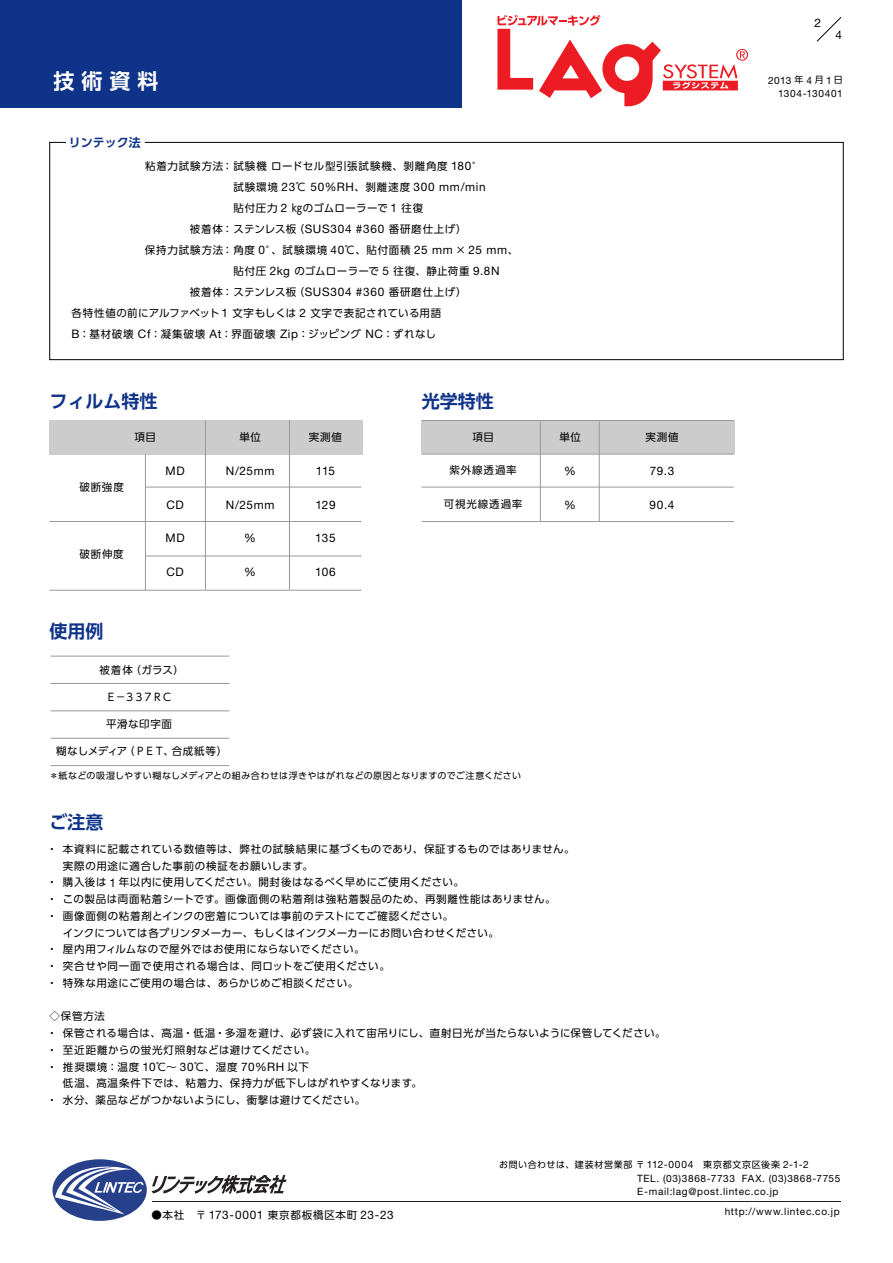
<style>
.page{position:relative;width:893px;height:1263px;background:#fff}
.page>*{position:absolute;margin:0;border:0;box-sizing:border-box;transform-origin:0 0}
.t1{font:700 21px "UD Shin Go Pro De";color:#fff}
.t2{font:700 18px "UD Shin Go Pro De";color:#0f3388}
.t3{font:700 12px "UD Shin Go Pro De";color:#0f3388}
.t4{font:11.7px "Helvetica Neue LT Std";letter-spacing:.055em;color:#000}
.t5{font:10.5px "UD Shin Go Pro";letter-spacing:.045em;color:#000}
.t6{font:10.5px "UD Shin Go Pro";letter-spacing:.08em;color:#000}
.t7{font:10.5px "UD Shin Go Pro";letter-spacing:.015em;color:#000}
.t8{font:10.5px "UD Shin Go Pro";letter-spacing:.065em;color:#000}
.t9{font:10.5px "UD Shin Go Pro";letter-spacing:.07em;color:#000}
.t10{font:10.5px "UD Shin Go Pro";letter-spacing:.075em;color:#000}
.t11{font:10.5px "UD Shin Go Pro";letter-spacing:-.025em;color:#000}
.t12{font:10.5px "UD Shin Go Pro";letter-spacing:.085em;color:#000}
.t13{font:10.05px/13.5px "Helvetica Neue LT Std";letter-spacing:.065em;color:#000;text-align:right}
.t14{font:9px "UD Shin Go Pro";letter-spacing:.045em;color:#000}
.t15{font:9px "UD Shin Go Pro";letter-spacing:.075em;color:#000}
.s1{font-family:"UD Shin Go Pro";font-size:9px}
.s2{font-family:"Helvetica Neue LT Std";font-size:11.7px}
.s3{font-family:"UD Shin Go Pro";font-size:10.5px}
.s4{font-family:"Helvetica Neue LT Std";font-size:10.05px}
</style>
<div class="page">
<div style="left:0;top:0;width:461px;height:107px;background:#0f3388"></div>
<svg style="left:497px;top:15px;width:251px;height:92px"></svg>
<svg style="left:816px;top:17px;width:26px;height:25px"></svg>
<svg style="left:151px;top:1175px;width:136px;height:19px"></svg>
<div style="left:52px;top:1159px;width:95px;height:62px;background:#26408c;border-radius:50%"></div>
<svg style="left:55px;top:1163px;width:89px;height:51px"></svg>
<hr style="left:152px;top:1201px;width:688px;height:1px;background:#241f21">
<svg style="left:49px;top:142px;width:795px;height:218px"></svg>
<hr style="left:50px;top:683px;width:179px;height:1px;background:#999">
<hr style="left:50px;top:656px;width:179px;height:1px;background:#999">
<hr style="left:50px;top:711px;width:179px;height:1px;background:#999">
<hr style="left:50px;top:738px;width:179px;height:1px;background:#999">
<hr style="left:50px;top:765px;width:179px;height:1px;background:#999">
<div style="left:49px;top:420px;width:314px;height:34px;background:#ccc"></div>
<hr style="left:145px;top:487px;width:216px;height:1px;background:#999">
<hr style="left:205px;top:420px;width:1px;height:170px;background:#999">
<hr style="left:145px;top:454px;width:1px;height:136px;background:#999">
<hr style="left:289px;top:420px;width:1px;height:170px;background:#999">
<hr style="left:49px;top:521px;width:312px;height:1px;background:#999">
<hr style="left:145px;top:556px;width:216px;height:1px;background:#999">
<hr style="left:49px;top:590px;width:312px;height:1px;background:#999">
<div style="left:422px;top:420px;width:313px;height:34px;background:#ccc"></div>
<hr style="left:422px;top:487px;width:312px;height:1px;background:#999">
<hr style="left:422px;top:454px;width:312px;height:1px;background:#999">
<hr style="left:540px;top:421px;width:1px;height:100px;background:#999">
<hr style="left:599px;top:421px;width:1px;height:100px;background:#999">
<hr style="left:422px;top:521px;width:312px;height:1px;background:#999">
<hr style="left:422px;top:420px;width:312px;height:1px;background:#999">
<p class="t4" style="left:814px;top:16px;width:8px">2</p>
<p class="t4" style="left:835px;top:28px;width:8px">4</p>
<h1 class="t1" style="left:54px;top:64px;width:106px">技 術 資 料</h1>
<p class="t13" style="left:768px;top:73px;width:76px">2013<span class="s1">年</span>4<span class="s1">月</span>1<span class="s1">日<br></span>1304-130401</p>
<p class="t3" style="left:69px;top:133px;width:73px">リンテック法</p>
<p class="t9" style="left:145px;top:157px;width:339px">粘着力試験方法：試験機ロードセル型引張試験機、剝離角度 <span class="s2">180</span>°</p>
<p class="t4" style="left:233px;top:180px;width:254px"><span class="s3">試験環境</span> 23<span class="s3">℃</span> 50%RH<span class="s3">、剝離速度</span> 300 mm/min</p>
<p class="t5" style="left:233px;top:199px;width:191px">貼付圧力 <span class="s2">2</span> ㎏のゴムローラーで <span class="s2">1</span> 往復</p>
<p class="t5" style="left:190px;top:220px;width:278px">被着体：ステンレス板（<span class="s2">SUS304 #360</span> 番研磨仕上げ）</p>
<p class="t6" style="left:145px;top:241px;width:375px">保持力試験方法：角度 <span class="s2">0</span>°、試験環境 <span class="s2">40</span>℃、貼付面積 <span class="s2">25 mm</span> × <span class="s2">25 mm</span>、</p>
<p class="t5" style="left:233px;top:262px;width:268px">貼付圧 <span class="s2">2kg</span> のゴムローラーで <span class="s2">5</span> 往復、静止荷重 <span class="s2">9.8N</span></p>
<p class="t5" style="left:190px;top:283px;width:278px">被着体：ステンレス板（<span class="s2">SUS304 #360</span> 番研磨仕上げ）</p>
<p class="t5" style="left:71px;top:304px;width:371px">各特性値の前にアルファベット <span class="s2">1</span> 文字もしくは <span class="s2">2</span> 文字で表記されている用語</p>
<p class="t8" style="left:71px;top:325px;width:366px"><span class="s2">B</span>：基材破壊 <span class="s2">Cf</span>：凝集破壊 <span class="s2">At</span>：界面破壊 <span class="s2">Zip</span>：ジッピング <span class="s2">NC</span>：ずれなし</p>
<h2 class="t2" style="left:49px;top:386px;width:109px">フィルム特性</h2>
<p class="t5" style="left:79px;top:478px;width:46px">破断強度</p>
<p class="t5" style="left:80px;top:546px;width:46px">破断伸度</p>
<p class="t5" style="left:134px;top:428px;width:23px">項目</p>
<p class="t5" style="left:239px;top:428px;width:23px">単位</p>
<p class="t5" style="left:309px;top:428px;width:35px">実測値</p>
<p class="t4" style="left:166px;top:464px;width:21px">MD</p>
<p class="t4" style="left:226px;top:464px;width:50px">N/25mm</p>
<p class="t4" style="left:316px;top:464px;width:21px">115</p>
<p class="t4" style="left:166px;top:497px;width:19px">CD</p>
<p class="t4" style="left:226px;top:497px;width:50px">N/25mm</p>
<p class="t4" style="left:315px;top:497px;width:22px">129</p>
<p class="t4" style="left:166px;top:531px;width:21px">MD</p>
<p class="t4" style="left:244px;top:531px;width:13px">%</p>
<p class="t4" style="left:315px;top:531px;width:22px">135</p>
<p class="t4" style="left:166px;top:565px;width:19px">CD</p>
<p class="t4" style="left:244px;top:565px;width:13px">%</p>
<p class="t4" style="left:315px;top:565px;width:22px">106</p>
<h2 class="t2" style="left:49px;top:616px;width:55px">使用例</h2>
<p class="t5" style="left:99px;top:661px;width:86px">被着体（ガラス）</p>
<p class="t5" style="left:106px;top:688px;width:68px">Ｅ－３３７ＲＣ</p>
<p class="t5" style="left:106px;top:715px;width:67px">平滑な印字面</p>
<p class="t11" style="left:56px;top:742px;width:173px">糊なしメディア（ＰＥＴ、合成紙等）</p>
<h2 class="t2" style="left:422px;top:386px;width:73px">光学特性</h2>
<p class="t5" style="left:472px;top:428px;width:23px">項目</p>
<p class="t5" style="left:559px;top:428px;width:23px">単位</p>
<p class="t5" style="left:645px;top:428px;width:35px">実測値</p>
<p class="t5" style="left:450px;top:462px;width:69px">紫外線透過率</p>
<p class="t4" style="left:564px;top:464px;width:13px">%</p>
<p class="t4" style="left:650px;top:464px;width:26px">79.3</p>
<p class="t12" style="left:444px;top:496px;width:80px">可視光線透過率</p>
<p class="t4" style="left:564px;top:497px;width:13px">%</p>
<p class="t4" style="left:650px;top:497px;width:26px">90.4</p>
<p class="t14" style="left:50px;top:768px;width:473px">＊紙などの吸湿しやすい糊なしメディアとの組み合わせは浮きやはがれなどの原因となりますのでご注意ください</p>
<h2 class="t2" style="left:49px;top:808px;width:55px">ご注意</h2>
<p class="t5" style="left:47px;top:840px;width:529px">・本資料に記載されている数値等は、弊社の試験結果に基づくものであり、保証するものではありません。</p>
<p class="t5" style="left:63px;top:857px;width:251px">実際の用途に適合した事前の検証をお願いします。</p>
<p class="t5" style="left:47px;top:874px;width:419px">・購入後は <span class="s2">1</span> 年以内に使用してください。開封後はなるべく早めにご使用ください。</p>
<p class="t5" style="left:47px;top:890px;width:510px">・この製品は両面粘着シートです。画像面側の粘着剤は強粘着製品のため、再剝離性能はありません。</p>
<p class="t5" style="left:47px;top:907px;width:408px">・画像面側の粘着剤とインクの密着については事前のテストにてご確認ください。</p>
<p class="t7" style="left:63px;top:924px;width:438px">インクについては各プリンタメーカー、もしくはインクメーカーにお問い合わせください。</p>
<p class="t5" style="left:47px;top:941px;width:319px">・屋内用フィルムなので屋外ではお使用にならないでください。</p>
<p class="t5" style="left:47px;top:957px;width:345px">・突合せや同一面で使用される場合は、同ロットをご使用ください。</p>
<p class="t5" style="left:47px;top:974px;width:313px">・特殊な用途にご使用の場合は、あらかじめご相談ください。</p>
<p class="t5" style="left:49px;top:1008px;width:57px">◇保管方法</p>
<p class="t5" style="left:47px;top:1024px;width:620px">・保管される場合は、高温・低温・多湿を避け、必ず袋に入れて宙吊りにし、直射日光が当たらないように保管してください。</p>
<p class="t5" style="left:47px;top:1041px;width:270px">・至近距離からの蛍光灯照射などは避けてください。</p>
<p class="t6" style="left:47px;top:1058px;width:264px">・推奨環境：温度 <span class="s2">10</span>℃～ <span class="s2">30</span>℃、湿度 <span class="s2">70%RH</span> 以下</p>
<p class="t5" style="left:63px;top:1075px;width:360px">低温、高温条件下では、粘着力、保持力が低下しはがれやすくなります。</p>
<p class="t5" style="left:47px;top:1091px;width:320px">・水分、薬品などがつかないようにし、衝撃は避けてください。</p>
<p class="t10" style="left:151px;top:1206px;width:244px">●本社　〒 <span class="s2">173-0001</span> 東京都板橋区本町 <span class="s2">23-23</span></p>
<p class="t15" style="left:499px;top:1157px;width:311px">お問い合わせは、建装材営業部〒 <span class="s4">112-0004</span>　東京都文京区後楽 <span class="s4">2-1-2</span></p>
<p class="t13" style="left:637px;top:1171px;width:205px;text-align:left">TEL. (03)3868-7733 FAX. (03)3868-7755<br>E-mail:lag@post.lintec.co.jp</p>
<p class="t13" style="left:725px;top:1205px;width:117px">http://www.lintec.co.jp</p>
</div>
